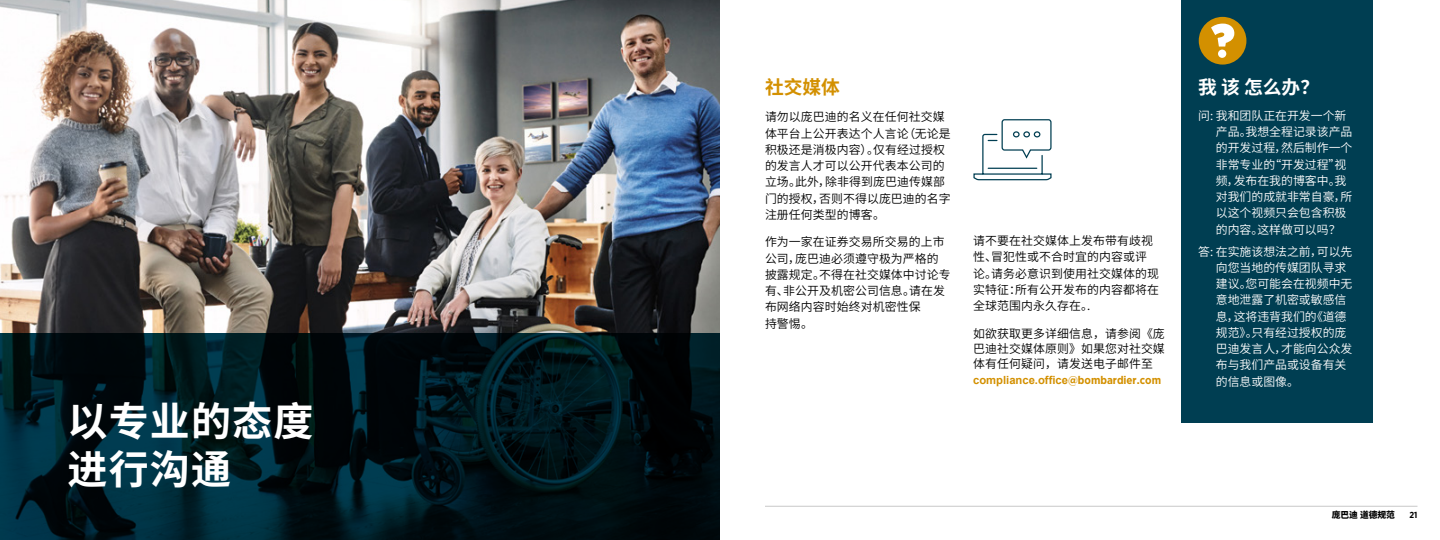
<style>
.page{position:relative;width:1440px;height:540px;background:#fff}
.page>*{position:absolute;margin:0;border:0;box-sizing:border-box;transform-origin:0 0}
.t1{font:700 40px/47.5px "Source Han Sans CN";letter-spacing:.03em;color:#fff}
.t2{font:700 18.75px "Source Han Sans CN";color:#fff}
.t3{font:700 18.75px "Source Han Sans CN";color:#d39000}
.t4{font:11.88px/16.2px "Source Han Sans CN";letter-spacing:.01em;color:#000}
.t5{font:11.88px/16.2px "Source Han Sans CN";color:#fff}
.t6{font:700 11.25px "Arial";color:#d39000}
.t7{font:800 8.75px "Source Han Sans CN";color:#000}
.t8{font:700 8.75px "Gotham Narrow";color:#000}
.s1{font-family:"Gotham Narrow"}
</style>
<div class="page">
<img style="left:0;top:0;width:720px;height:333px">
<svg style="left:0;top:333px;width:720px;height:207px;background:#00161d"></svg>
<div style="left:1181px;top:0;width:191px;height:423px;background:#003e52"></div>
<svg style="left:973px;top:119px;width:79px;height:62px"></svg>
<div style="left:1199px;top:17px;width:47px;height:48px;background:#d39000;border-radius:50%"></div>
<svg style="left:1211px;top:24px;width:23px;height:23px"></svg>
<div style="left:1218px;top:50px;width:8px;height:8px;background:#fff;border-radius:50%"></div>
<hr style="left:765px;top:506px;width:653px;height:1px;background:#c8c8c8">
<h1 class="t1" style="left:68px;top:399px;width:248px">以专业的态度进行沟通</h1>
<h2 class="t3" style="left:765px;top:76px;width:76px">社交媒体</h2>
<p class="t4" style="left:765px;top:109px;width:187px">请勿以庞巴迪的名义在任何社交媒体平台上公开表达个人言论（无论是积极还是消极内容）。仅有经过授权的发言人才可以公开代表本公司的立场。此外，除非得到庞巴迪传媒部门的授权，否则不得以庞巴迪的名字注册任何类型的博客。</p>
<p class="t4" style="left:765px;top:234px;width:187px">作为一家在证券交易所交易的上市公司，庞巴迪必须遵守极为严格的披露规定。不得在社交媒体中讨论专有、非公开及机密公司信息。请在发布网络内容时始终对机密性保<br>持警惕。</p>
<p class="t4" style="left:973px;top:233px;width:187px">请不要在社交媒体上发布带有歧视性、冒犯性或不合时宜的内容或评论。请务必意识到使用社交媒体的现实特征：所有公开发布的内容都将在全球范围内永久存在。.</p>
<p class="t4" style="left:973px;top:326px;width:193px;line-height:15px;text-align:justify">如欲获取更多详细信息，请参阅《庞巴迪社交媒体原则》如果您对社交媒体有任何疑问，请发送电子邮件至</p>
<p class="t6" style="left:973px;top:372px;width:189px">compliance.office<span class="s1">@bombardier.com</span></p>
<h2 class="t2" style="left:1198px;top:76px;width:123px">我 该 怎么办？</h2>
<p class="t5" style="left:1216px;top:108px;width:138px;text-indent:-18px">问: 我和团队正在开发一个新产品。我想全程记录该产品的开发过程，然后制作一个非常专业的“开发过程”视频，发布在我的博客中。我对我们的成就非常自豪，所以这个视频只会包含积极的内容。这样做可以吗？</p>
<p class="t5" style="left:1216px;top:243px;width:138px;text-indent:-18px">答: 在实施该想法之前，可以先向您当地的传媒团队寻求建议。您可能会在视频中无意地泄露了机密或敏感信息，这将违背我们的《道德规范》。只有经过授权的庞巴迪发言人，才能向公众发布与我们产品或设备有关的信息或图像。</p>
<p class="t7" style="left:1332px;top:510px;width:65px">庞巴迪 道德规范</p>
<p class="t8" style="left:1409px;top:509px;width:10px">21</p>
</div>
